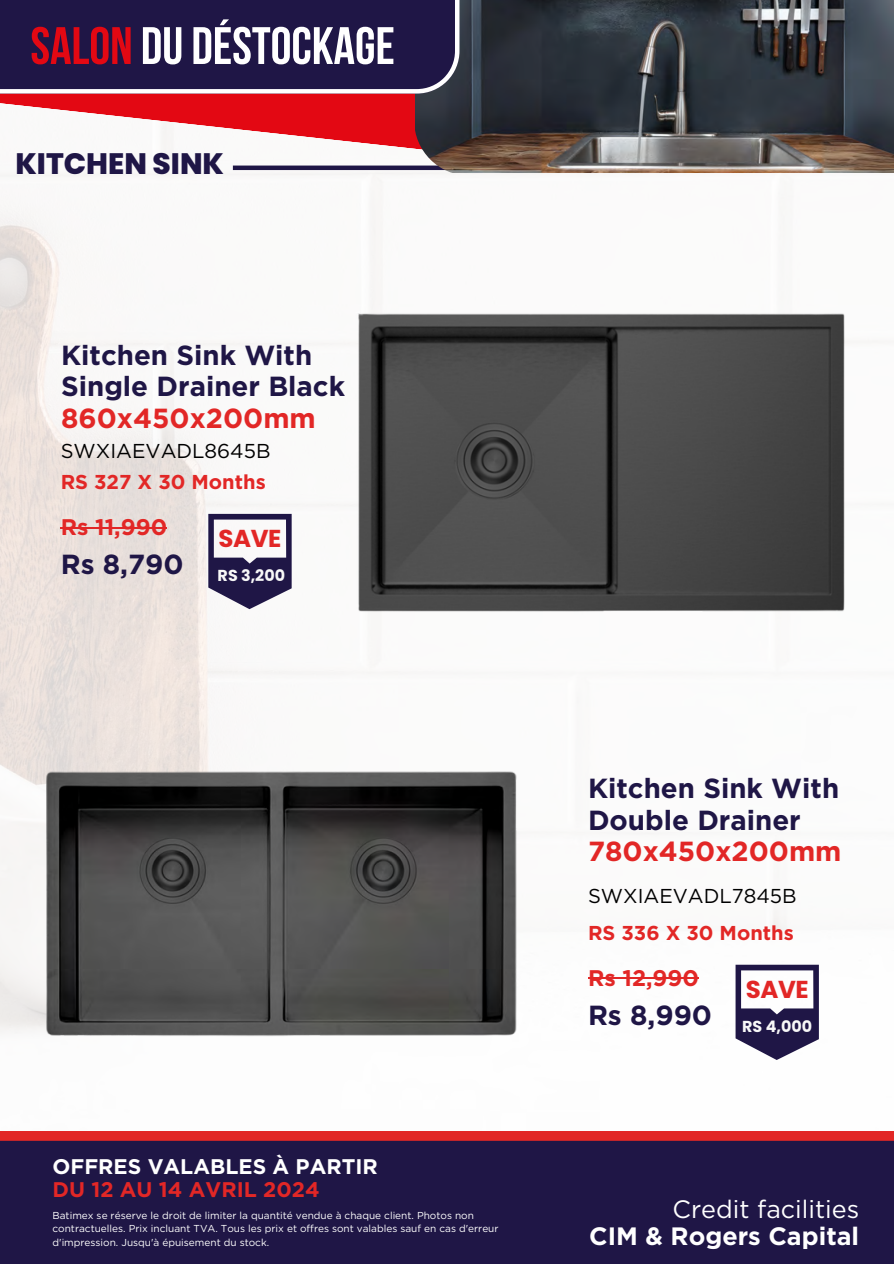
<style>
.page{position:relative;width:894px;height:1264px;background:#fff}
.page>*{position:absolute;margin:0;border:0;box-sizing:border-box;transform-origin:0 0}
.t1{font:700 52.65px "Bebas Neue";color:#fff}
.t2{font:800 29.55px "Poppins";color:#1f1646}
.t3{font:700 27.6px/31.5px "Gotham";color:#1f1646}
.t4{font:700 25.05px/26.8px "Gotham";color:#fff;text-align:right}
.t5{font:700 24.45px "Poppins";letter-spacing:-.015em;color:#e22726}
.t6{font:700 22.5px "Gotham";color:#e22726}
.t7{font:700 21.15px/23px "Gotham";color:#fff}
.t8{font:20.1px "Gotham";color:#000}
.t9{font:700 20.1px "Gotham";color:#e22726}
.t10{font:700 15.9px "Poppins";color:#f8f8f8}
.t11{font:10.05px/13.4px "Gotham";color:#fff}
.s1{color:#e30813}
.s2{color:#e22726}
.s3{font-weight:400}
</style>
<div class="page">
<img style="left:0;top:165px;width:878px;height:895px">
<svg style="left:0;top:94px;width:415px;height:71px"></svg>
<div style="left:233px;top:165px;width:330px;height:5px;background:#1f1646"></div>
<img style="left:415px;top:0;width:478px;height:173px">
<div style="left:0;top:0;width:459px;height:94px;background:#1f1646"></div>
<svg style="left:0;top:1131px;width:893px;height:132px;background:#2d1743"></svg>
<hr style="left:588px;top:977px;width:110px;height:2px;background:#e22726">
<svg style="left:735px;top:964px;width:83px;height:95px"></svg>
<hr style="left:61px;top:527px;width:106px;height:1px;background:#e22726">
<svg style="left:208px;top:514px;width:83px;height:95px"></svg>
<img style="left:34px;top:761px;width:496px;height:285px">
<img style="left:346px;top:306px;width:512px;height:320px">
<p class="t1" style="left:30px;top:24px;width:366px"><span class="s1">SALON</span> DU DÉSTOCKAGE</p>
<h1 class="t2" style="left:16px;top:143px;width:210px">KITCHEN SINK</h1>
<p class="t3" style="left:61px;top:339px;width:285px">Kitchen Sink With<br>Single Drainer Black<br><span class="s2">860x450x200mm</span></p>
<h4 class="t8" style="left:61px;top:438px;width:211px">SWXIAEVADL8645B</h4>
<p class="t9" style="left:61px;top:470px;width:206px">RS 327 X 30 Months</p>
<h3 class="t6" style="left:61px;top:513px;width:108px">Rs 11,990</h3>
<p class="t3" style="left:61px;top:548px;width:124px">Rs 8,790</p>
<p class="t5" style="left:218px;top:522px;width:64px">SAVE</p>
<p class="t10" style="left:217px;top:564px;width:69px">RS 3,200</p>
<h3 class="t7" style="left:52px;top:1154px;width:327px">OFFRES VALABLES À PARTIR<br><span class="s2">DU 12 AU 14 AVRIL 2024</span></h3>
<h2 class="t11" style="left:52px;top:1208px;width:447px">Batimex se réserve le droit de limiter la quantité vendue à chaque client. Photos non contractuelles. Prix incluant TVA. Tous les prix et offres sont valables sauf en cas d'erreur d'impression. Jusqu'à épuisement du stock.</h2>
<p class="t3" style="left:588px;top:772px;width:255px">Kitchen Sink With<br>Double Drainer<br><span class="s2">780x450x200mm</span></p>
<p class="t8" style="left:588px;top:884px;width:210px">SWXIAEVADL7845B</p>
<p class="t9" style="left:588px;top:921px;width:207px">RS 336 X 30 Months</p>
<h3 class="t6" style="left:588px;top:964px;width:112px">Rs 12,990</h3>
<p class="t3" style="left:588px;top:998px;width:126px">Rs 8,990</p>
<p class="t5" style="left:745px;top:972px;width:64px">SAVE</p>
<h4 class="t10" style="left:742px;top:1015px;width:71px">RS 4,000</h4>
<p class="t4" style="left:589px;top:1195px;width:271px"><span class="s3">Credit facilities<br></span>CIM &amp; Rogers Capital</p>
</div>
